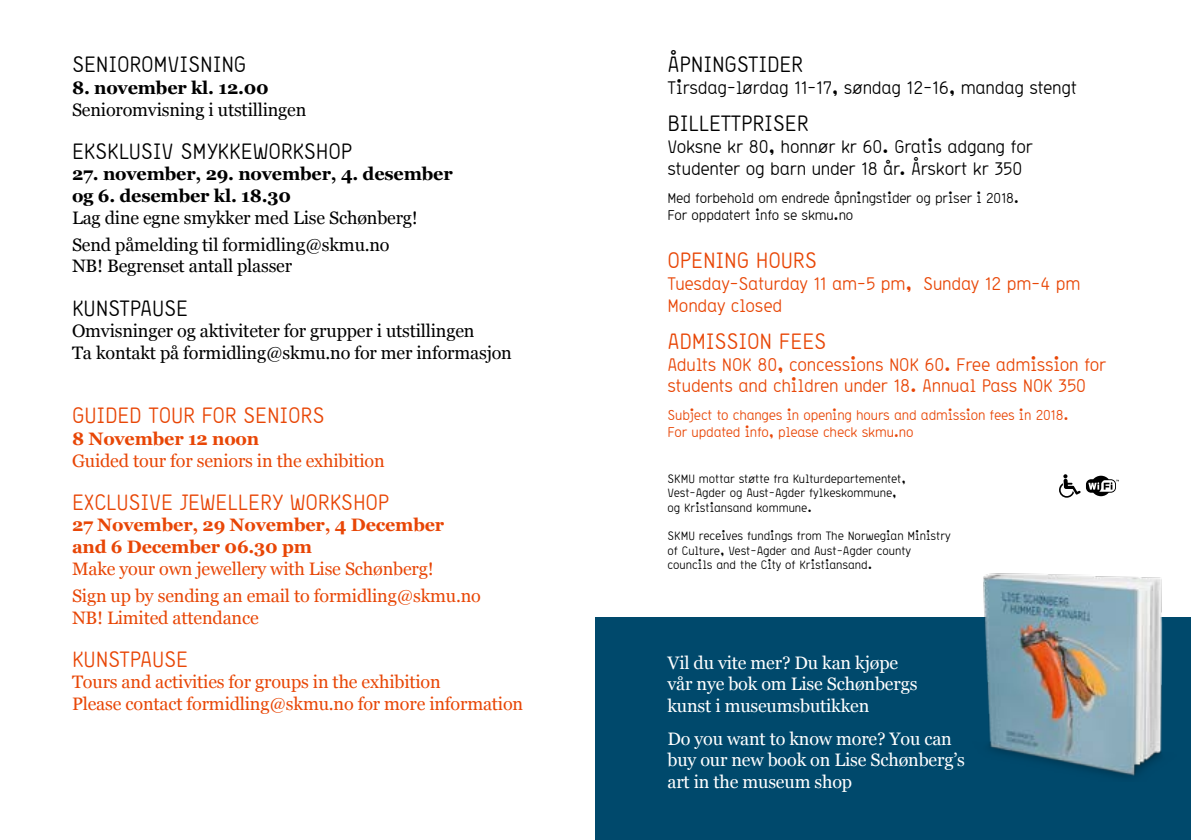
<style>
.page{position:relative;width:1191px;height:840px;background:#fff}
.page>*{position:absolute;margin:0;border:0;box-sizing:border-box;transform-origin:0 0}
.t1{font:22px "Storno";letter-spacing:-.01em;color:#e84606}
.t2{font:22px "Storno";letter-spacing:-.01em;color:#000}
.t3{font:18px/27.2px "Georgia";letter-spacing:-.01em;color:#e84606}
.t4{font:18px/27.2px "Georgia";letter-spacing:-.01em;color:#000}
.t5{font:18px/21.6px "Georgia";letter-spacing:-.01em;color:#fff}
.t6{font:18px/21.6px "Storno";letter-spacing:-.01em;color:#e84606}
.t7{font:18px/21.6px "Storno";letter-spacing:-.01em;color:#000}
.t8{font:700 18px/21.6px "Georgia";letter-spacing:-.01em;color:#000}
.t9{font:700 18px/21.6px "Georgia";letter-spacing:-.01em;color:#e84606}
.t10{font:14px/16.8px "Storno";letter-spacing:-.01em;color:#e84606}
.t11{font:14px/16.8px "Storno";letter-spacing:-.01em;color:#000}
.t12{font:12px/14.4px "Storno";color:#000}
</style>
<div class="page">
<div style="left:595px;top:617px;width:596px;height:222px;background:#00496c"></div>
<img style="left:983px;top:573px;width:180px;height:204px">
<svg style="left:1059px;top:474px;width:21px;height:23px"></svg>
<svg style="left:1086px;top:475px;width:33px;height:21px"></svg>
<p class="t2" style="left:72px;top:50px;width:176px">SENIOROMVISNING</p>
<p class="t8" style="left:72px;top:76px;width:198px">8. november kl. 12.00</p>
<p class="t4" style="left:72px;top:95px;width:236px">Senioromvisning i utstillingen</p>
<p class="t2" style="left:72px;top:136px;width:282px">EKSKLUSIV SMYKKEWORKSHOP</p>
<p class="t8" style="left:72px;top:162px;width:382px">27. november, 29. november, 4. desember og 6. desember kl. 18.30</p>
<p class="t4" style="left:72px;top:203px;width:347px">Lag dine egne smykker med Lise Schønberg!<br>Send påmelding til formidling@skmu.no</p>
<p class="t4" style="left:72px;top:252px;width:222px">NB! Begrenset antall plasser</p>
<p class="t2" style="left:72px;top:293px;width:118px">KUNSTPAUSE</p>
<p class="t4" style="left:72px;top:319px;width:441px;line-height:21.6px">Omvisninger og aktiviteter for grupper i utstillingen<br>Ta kontakt på formidling@skmu.no for mer informasjon</p>
<p class="t1" style="left:72px;top:401px;width:254px">GUIDED TOUR FOR SENIORS</p>
<p class="t9" style="left:72px;top:427px;width:189px">8 November 12 noon</p>
<p class="t3" style="left:72px;top:446px;width:314px">Guided tour for seniors in the exhibition</p>
<p class="t1" style="left:72px;top:487px;width:319px">EXCLUSIVE JEWELLERY WORKSHOP</p>
<p class="t9" style="left:72px;top:513px;width:374px">27 November, 29 November, 4 December and 6 December 06.30 pm</p>
<p class="t3" style="left:72px;top:553px;width:410px">Make your own jewellery with Lise Schønberg!<br>Sign up by sending an email to formidling@skmu.no</p>
<p class="t3" style="left:72px;top:602px;width:188px">NB! Limited attendance</p>
<p class="t1" style="left:72px;top:644px;width:118px">KUNSTPAUSE</p>
<p class="t3" style="left:72px;top:670px;width:453px;line-height:21.6px">Tours and activities for groups in the exhibition<br>Please contact formidling@skmu.no for more information</p>
<p class="t2" style="left:667px;top:50px;width:137px">ÅPNINGSTIDER</p>
<p class="t7" style="left:667px;top:76px;width:411px">Tirsdag–lørdag 11–17, søndag 12–16, mandag stengt</p>
<p class="t2" style="left:667px;top:109px;width:143px">BILLETTPRISER</p>
<p class="t7" style="left:667px;top:135px;width:367px">Voksne kr 80, honnør kr 60. Gratis adgang for studenter og barn under 18 år. Årskort kr 350</p>
<p class="t11" style="left:667px;top:188px;width:353px">Med forbehold om endrede åpningstider og priser i 2018.<br>For oppdatert info se skmu.no</p>
<p class="t1" style="left:667px;top:246px;width:151px">OPENING HOURS</p>
<p class="t6" style="left:667px;top:271px;width:414px">Tuesday–Saturday 11 am–5 pm, Sunday 12 pm–4 pm<br>Monday closed</p>
<p class="t1" style="left:667px;top:326px;width:160px">ADMISSION FEES</p>
<p class="t6" style="left:667px;top:352px;width:440px">Adults NOK 80, concessions NOK 60. Free admission for students and children under 18. Annual Pass NOK 350</p>
<p class="t10" style="left:667px;top:406px;width:403px">Subject to changes in opening hours and admission fees in 2018.<br>For updated info, please check skmu.no</p>
<p class="t12" style="left:667px;top:470px;width:240px">SKMU mottar støtte fra Kulturdepartementet,<br>Vest-Agder og Aust-Agder fylkeskommune, og Kristiansand kommune.</p>
<p class="t12" style="left:667px;top:528px;width:284px">SKMU receives fundings from The Norwegian Ministry of Culture, Vest-Agder and Aust-Agder county councils and the City of Kristiansand.</p>
<p class="t5" style="left:667px;top:650px;width:251px">Vil du vite mer? Du kan kjøpe vår nye bok om Lise Schønbergs kunst i museumsbutikken</p>
<p class="t5" style="left:667px;top:726px;width:299px">Do you want to know more? You can buy our new book on Lise Schønberg’s art in the museum shop</p>
</div>
